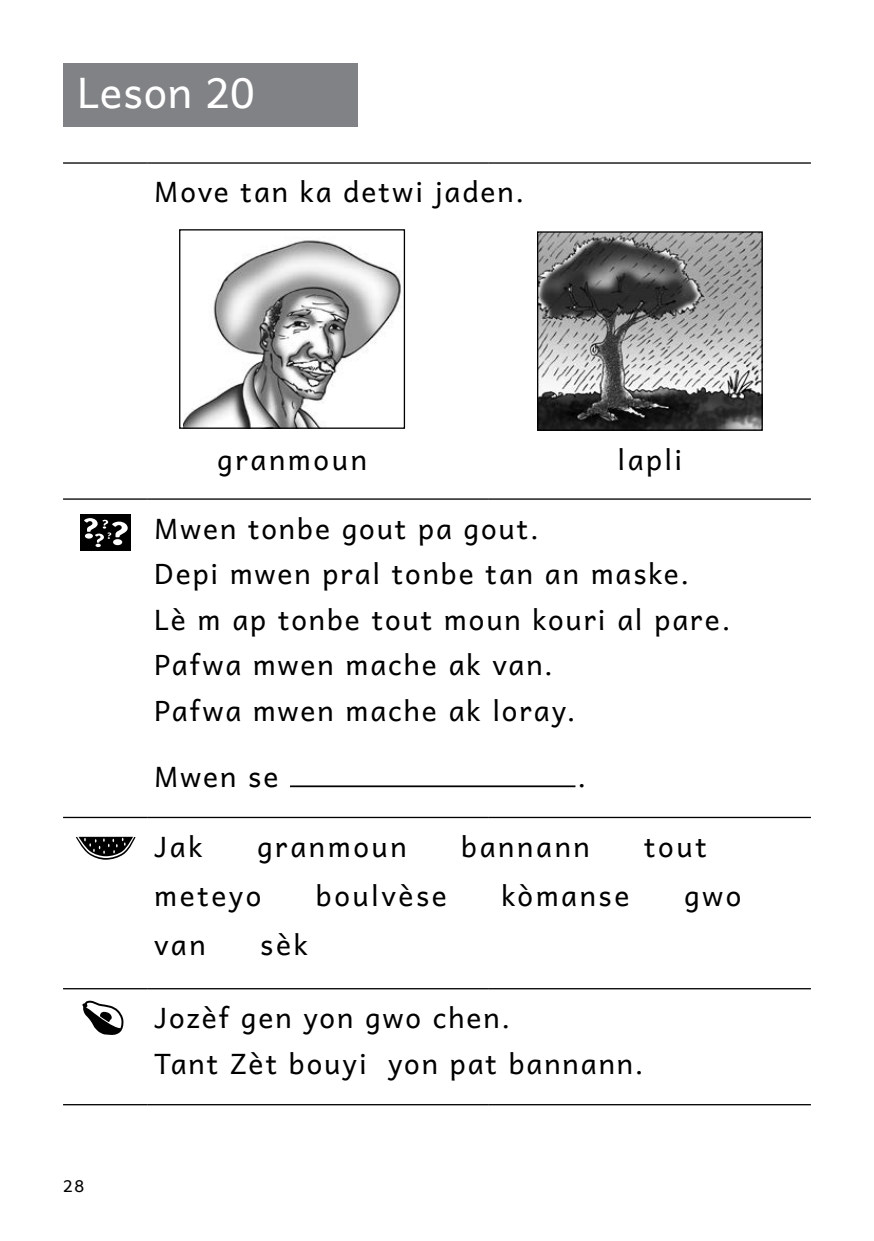
<style>
.page{position:relative;width:874px;height:1241px;background:#fff}
.page>*{position:absolute;margin:0;border:0;box-sizing:border-box;transform-origin:0 0}
.t1{font:42px "Andika";letter-spacing:.015em;color:#fff}
.t2{font:28px/45.5px "Andika";letter-spacing:.07em;color:#000}
.t3{font:28px "Andika";letter-spacing:.095em;color:#000}
.t4{font:28px "Andika";letter-spacing:.09em;color:#000}
.t5{font:16.62px "Andika";color:#000}
</style>
<div class="page">
<div style="left:63px;top:63px;width:294px;height:63px;background:#808285"></div>
<hr style="left:63px;top:1103px;width:84px;height:2px;background:#000">
<hr style="left:147px;top:1103px;width:290px;height:2px;background:#000">
<hr style="left:437px;top:1103px;width:51px;height:2px;background:#000">
<hr style="left:488px;top:1103px;width:322px;height:2px;background:#000">
<hr style="left:63px;top:162px;width:84px;height:2px;background:#000">
<hr style="left:147px;top:162px;width:290px;height:2px;background:#000">
<hr style="left:437px;top:162px;width:51px;height:2px;background:#000">
<hr style="left:488px;top:162px;width:322px;height:2px;background:#000">
<hr style="left:63px;top:498px;width:84px;height:1px;background:#000">
<hr style="left:147px;top:498px;width:290px;height:1px;background:#000">
<hr style="left:437px;top:498px;width:51px;height:1px;background:#000">
<hr style="left:488px;top:498px;width:322px;height:1px;background:#000">
<hr style="left:63px;top:816px;width:84px;height:2px;background:#000">
<hr style="left:147px;top:816px;width:290px;height:2px;background:#000">
<hr style="left:437px;top:816px;width:51px;height:2px;background:#000">
<hr style="left:488px;top:816px;width:322px;height:2px;background:#000">
<hr style="left:63px;top:987px;width:84px;height:2px;background:#000">
<hr style="left:147px;top:987px;width:290px;height:2px;background:#000">
<hr style="left:437px;top:987px;width:51px;height:2px;background:#000">
<hr style="left:488px;top:987px;width:322px;height:2px;background:#000">
<img style="left:184px;top:240px;width:217px;height:187px">
<div style="left:179px;top:229px;width:226px;height:200px;border:1px solid #000"></div>
<img style="left:538px;top:233px;width:222px;height:196px">
<div style="left:536px;top:231px;width:226px;height:200px;border:1px solid #000"></div>
<div style="left:80px;top:514px;width:50px;height:36px;background:#000"></div>
<svg style="left:84px;top:518px;width:44px;height:29px"></svg>
<hr style="left:290px;top:785px;width:285px;height:2px;background:#000">
<svg style="left:76px;top:836px;width:59px;height:23px"></svg>
<svg style="left:82px;top:1000px;width:42px;height:35px"></svg>
<h1 class="t1" style="left:77px;top:69px;width:179px">Leson 20</h1>
<p class="t2" style="left:154px;top:170px;width:371px">Move tan ka detwi jaden.</p>
<p class="t3" style="left:217px;top:444px;width:151px">granmoun</p>
<p class="t2" style="left:617px;top:438px;width:66px">lapli</p>
<p class="t2" style="left:154px;top:506px;width:577px">Mwen tonbe gout pa gout.<br>Depi mwen pral tonbe tan an maske.<br>Lè m ap tonbe tout moun kouri al pare.<br>Pafwa mwen mache ak van.<br>Pafwa mwen mache ak loray.</p>
<p class="t2" style="left:154px;top:754px;width:126px">Mwen se</p>
<p class="t2" style="left:577px;top:754px;width:10px">.</p>
<p class="t2" style="left:154px;top:824px;width:50px">Jak</p>
<p class="t3" style="left:257px;top:830px;width:151px">granmoun</p>
<p class="t3" style="left:461px;top:830px;width:130px">bannann</p>
<p class="t2" style="left:644px;top:824px;width:64px">tout</p>
<p class="t2" style="left:154px;top:873px;width:109px">meteyo</p>
<p class="t3" style="left:315px;top:879px;width:133px">boulvèse</p>
<p class="t4" style="left:501px;top:879px;width:129px">kòmanse</p>
<p class="t2" style="left:683px;top:873px;width:59px">gwo</p>
<p class="t2" style="left:154px;top:922px;width:53px">van</p>
<p class="t2" style="left:260px;top:922px;width:49px">sèk</p>
<p class="t5" style="left:63px;top:1176px;width:23px">28</p>
<p class="t2" style="left:154px;top:995px;width:490px">Jozèf gen yon gwo chen.<br>Tant Zèt bouyi yon pat bannann.</p>
</div>
